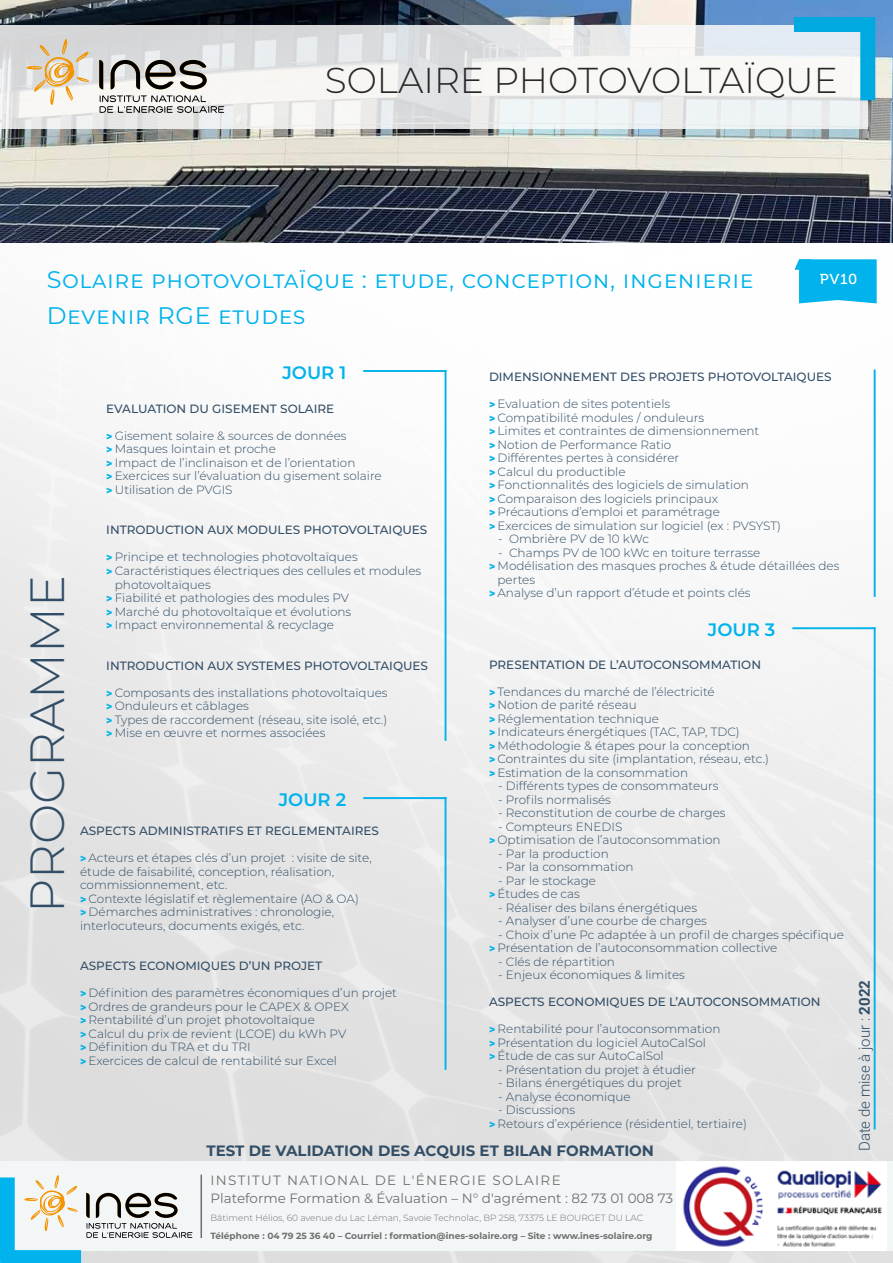
<style>
.page{position:relative;width:893px;height:1263px;background:#fff}
.page>*{position:absolute;margin:0;border:0;box-sizing:border-box;transform-origin:0 0}
.t1{font:300 48px "Montserrat";color:#324e66}
.t2{font:300 36px "Montserrat";color:#282827}
.t3{font:24px/36px "Montserrat";letter-spacing:.025em;color:#00b3ec}
.t4{font:600 18px "Montserrat";color:#00b3ec}
.t5{font:700 15px "Montserrat";color:#324e66}
.t6{font:300 15px "Roboto";color:#324e66}
.t7{font:14.4px "Museo 500";color:#fff;scale:1.05 1}
.t8{font:13.5px/18px "Montserrat";letter-spacing:.09em;color:#706f6f}
.t9{font:300 12px/13.5px "Montserrat";color:#324e66}
.t10{font:500 12px "Montserrat";color:#324e66}
.t11{font:700 9px "Montserrat";color:#706f6f}
.t12{font:300 9px "Montserrat";color:#706f6f}
.s1{font-family:"Roboto";font-weight:900;color:#00b3ec}
.s2{font-weight:700}
</style>
<div class="page">
<img style="left:0;top:242px;width:893px;height:1021px">
<div style="left:0;top:1161px;width:893px;height:90px;background:#f3f6f7"></div>
<hr style="left:201px;top:1174px;width:1px;height:64px;background:#706f6f">
<svg style="left:25px;top:1175px;width:53px;height:56px"></svg>
<svg style="left:86px;top:1193px;width:107px;height:45px"></svg>
<div style="left:0;top:1250px;width:81px;height:13px;background:#00b3ec"></div>
<div style="left:0;top:1177px;width:15px;height:83px;background:#00b3ec"></div>
<img style="left:677px;top:1161px;width:210px;height:89px">
<svg style="left:794px;top:259px;width:83px;height:44px;background:#17b9ed"></svg>
<hr style="left:792px;top:627px;width:84px;height:2px;background:#00b3ec">
<hr style="left:874px;top:627px;width:2px;height:502px;background:#00b3ec">
<hr style="left:874px;top:369px;width:2px;height:228px;background:#00b3ec">
<hr style="left:363px;top:370px;width:83px;height:2px;background:#00b3ec">
<hr style="left:445px;top:370px;width:1px;height:371px;background:#00b3ec">
<hr style="left:363px;top:797px;width:83px;height:2px;background:#00b3ec">
<hr style="left:445px;top:797px;width:1px;height:273px;background:#00b3ec">
<img style="left:0;top:0;width:893px;height:242px">
<svg style="left:0;top:25px;width:868px;height:104px"></svg>
<div style="left:860px;top:18px;width:15px;height:82px;background:#00a9df"></div>
<div style="left:794px;top:17px;width:81px;height:15px;background:#00a9df"></div>
<svg style="left:100px;top:95px;width:124px;height:18px"></svg>
<svg style="left:27px;top:39px;width:62px;height:66px"></svg>
<svg style="left:99px;top:60px;width:4px;height:29px"></svg>
<svg style="left:111px;top:60px;width:96px;height:29px"></svg>
<h2 class="t2" style="left:325px;top:56px;width:514px">SOLAIRE PHOTOVOLTAÏQUE</h2>
<h3 class="t3" style="left:47px;top:261px;width:708px">Solaire photovoltaïque : etude, conception, ingenierie<br>Devenir RGE etudes</h3>
<p class="t7" style="left:820px;top:271px;width:37px">PV10</p>
<h1 class="t1" style="left:14px;top:913px;width:340px;rotate:-90deg">PROGRAMME</h1>
<h3 class="t4" style="left:282px;top:360px;width:65px">JOUR 1</h3>
<p class="t10" style="left:106px;top:400px;width:229px">EVALUATION DU GISEMENT SOLAIRE</p>
<p class="t9" style="left:106px;top:429px;width:277px"><span class="s1">&gt;</span> Gisement solaire &amp; sources de données<br><span class="s1">&gt;</span> Masques lointain et proche<br><span class="s1">&gt;</span> Impact de l’inclinaison et de l’orientation<br><span class="s1">&gt;</span> Exercices sur l’évaluation du gisement solaire <span class="s1">&gt;</span> Utilisation de PVGIS</p>
<p class="t10" style="left:106px;top:522px;width:323px">INTRODUCTION AUX MODULES PHOTOVOLTAIQUES</p>
<p class="t9" style="left:106px;top:550px;width:253px"><span class="s1">&gt;</span> Principe et technologies photovoltaïques</p>
<p class="t9" style="left:106px;top:564px;width:317px"><span class="s1">&gt;</span> Caractéristiques électriques des cellules et modules</p>
<p class="t9" style="left:115px;top:577px;width:98px">photovoltaïques</p>
<p class="t9" style="left:106px;top:591px;width:244px"><span class="s1">&gt;</span> Fiabilité et pathologies des modules PV</p>
<p class="t9" style="left:106px;top:604px;width:246px"><span class="s1">&gt;</span> Marché du photovoltaïque et évolutions</p>
<p class="t9" style="left:106px;top:618px;width:229px"><span class="s1">&gt;</span> Impact environnemental &amp; recyclage</p>
<p class="t10" style="left:106px;top:657px;width:323px">INTRODUCTION AUX SYSTEMES PHOTOVOLTAIQUES</p>
<p class="t9" style="left:106px;top:685px;width:283px"><span class="s1">&gt;</span> Composants des installations photovoltaïques <span class="s1">&gt;</span> Onduleurs et câblages<br><span class="s1">&gt;</span> Types de raccordement (réseau, site isolé, etc.) <span class="s1">&gt;</span> Mise en œuvre et normes associées</p>
<h3 class="t4" style="left:279px;top:787px;width:69px">JOUR 2</h3>
<p class="t10" style="left:80px;top:822px;width:300px">ASPECTS ADMINISTRATIFS ET REGLEMENTAIRES</p>
<p class="t9" style="left:80px;top:851px;width:293px"><span class="s1">&gt;</span> Acteurs et étapes clés d’un projet : visite de site, étude de faisabilité, conception, réalisation, commissionnement, etc.<br><span class="s1">&gt;</span> Contexte législatif et règlementaire (AO &amp; OA)<br><span class="s1">&gt;</span> Démarches administratives : chronologie, interlocuteurs, documents exigés, etc.</p>
<p class="t10" style="left:80px;top:957px;width:244px">ASPECTS ECONOMIQUES D’UN PROJET</p>
<p class="t9" style="left:80px;top:986px;width:318px"><span class="s1">&gt;</span> Définition des paramètres économiques d’un projet <span class="s1">&gt;</span> Ordres de grandeurs pour le CAPEX &amp; OPEX<br><span class="s1">&gt;</span> Rentabilité d’un projet photovoltaïque<br><span class="s1">&gt;</span> Calcul du prix de revient (LCOE) du kWh PV<br><span class="s1">&gt;</span> Définition du TRA et du TRI<br><span class="s1">&gt;</span> Exercices de calcul de rentabilité sur Excel</p>
<p class="t10" style="left:489px;top:368px;width:344px">DIMENSIONNEMENT DES PROJETS PHOTOVOLTAIQUES</p>
<p class="t9" style="left:489px;top:397px;width:294px"><span class="s1">&gt;</span> Evaluation de sites potentiels<br><span class="s1">&gt;</span> Compatibilité modules / onduleurs<br><span class="s1">&gt;</span> Limites et contraintes de dimensionnement<br><span class="s1">&gt;</span> Notion de Performance Ratio<br><span class="s1">&gt;</span> Différentes pertes à considérer<br><span class="s1">&gt;</span> Calcul du productible<br><span class="s1">&gt;</span> Fonctionnalités des logiciels de simulation<br><span class="s1">&gt;</span> Comparaison des logiciels principaux<br><span class="s1">&gt;</span> Précautions d’emploi et paramétrage<br><span class="s1">&gt;</span> Exercices de simulation sur logiciel (ex : PVSYST)</p>
<p class="t9" style="left:498px;top:532px;width:152px">- Ombrière PV de 10 kWc</p>
<p class="t9" style="left:498px;top:545px;width:264px">- Champs PV de 100 kWc en toiture terrasse</p>
<p class="t9" style="left:489px;top:559px;width:352px"><span class="s1">&gt;</span> Modélisation des masques proches &amp; étude détaillées des</p>
<p class="t9" style="left:497px;top:572px;width:39px">pertes</p>
<p class="t9" style="left:489px;top:586px;width:263px"><span class="s1">&gt;</span> Analyse d’un rapport d’étude et points clés</p>
<h3 class="t4" style="left:708px;top:617px;width:69px">JOUR 3</h3>
<p class="t10" style="left:489px;top:656px;width:274px">PRESENTATION DE L’AUTOCONSOMMATION</p>
<p class="t9" style="left:489px;top:684px;width:281px"><span class="s1">&gt;</span> Tendances du marché de l’électricité<br><span class="s1">&gt;</span> Notion de parité réseau<br><span class="s1">&gt;</span> Réglementation technique<br><span class="s1">&gt;</span> Indicateurs énergétiques (TAC, TAP, TDC)<br><span class="s1">&gt;</span> Méthodologie &amp; étapes pour la conception<br><span class="s1">&gt;</span> Contraintes du site (implantation, réseau, etc.) <span class="s1">&gt;</span> Estimation de la consommation</p>
<p class="t9" style="left:498px;top:779px;width:222px">- Différents types de consommateurs</p>
<p class="t9" style="left:498px;top:792px;width:114px">- Profils normalisés</p>
<p class="t9" style="left:498px;top:806px;width:229px">- Reconstitution de courbe de charges</p>
<p class="t9" style="left:489px;top:819px;width:233px;text-indent:9px">- Compteurs ENEDIS<br><span class="s1">&gt;</span> Optimisation de l’autoconsommation</p>
<p class="t9" style="left:498px;top:846px;width:112px">- Par la production</p>
<p class="t9" style="left:498px;top:860px;width:137px">- Par la consommation</p>
<p class="t9" style="left:489px;top:873px;width:109px;text-indent:9px">- Par le stockage <span class="s1">&gt;</span> Études de cas</p>
<p class="t9" style="left:498px;top:900px;width:200px">- Réaliser des bilans énergétiques</p>
<p class="t9" style="left:498px;top:914px;width:210px">- Analyser d’une courbe de charges</p>
<p class="t9" style="left:489px;top:927px;width:357px;text-indent:9px">- Choix d’une Pc adaptée à un profil de charges spécifique <span class="s1">&gt;</span> Présentation de l’autoconsommation collective</p>
<p class="t9" style="left:498px;top:954px;width:118px">- Clés de répartition</p>
<p class="t9" style="left:498px;top:968px;width:188px">- Enjeux économiques &amp; limites</p>
<p class="t10" style="left:489px;top:993px;width:333px">ASPECTS ECONOMIQUES DE L’AUTOCONSOMMATION</p>
<p class="t9" style="left:489px;top:1022px;width:233px"><span class="s1">&gt;</span> Rentabilité pour l’autoconsommation <span class="s1">&gt;</span> Présentation du logiciel AutoCalSol<br><span class="s1">&gt;</span> Étude de cas sur AutoCalSol</p>
<p class="t9" style="left:498px;top:1062px;width:199px">- Présentation du projet à étudier</p>
<p class="t9" style="left:498px;top:1076px;width:185px">- Bilans énergétiques du projet</p>
<p class="t9" style="left:498px;top:1089px;width:134px">- Analyse économique</p>
<p class="t9" style="left:489px;top:1103px;width:259px;text-indent:9px">- Discussions<br><span class="s1">&gt;</span> Retours d’expérience (résidentiel, tertiaire)</p>
<p class="t5" style="left:207px;top:1139px;width:449px">TEST DE VALIDATION DES ACQUIS ET BILAN FORMATION</p>
<p class="t8" style="left:210px;top:1171px;width:464px">INSTITUT NATIONAL DE L'ÉNERGIE SOLAIRE<br>Plateforme Formation &amp; Évaluation – N° d'agrément : 82 73 01 008 73</p>
<p class="t12" style="left:210px;top:1212px;width:434px">Bâtiment Hélios, 60 avenue du Lac Léman, Savoie Technolac, BP 258, 73375 LE BOURGET DU LAC</p>
<p class="t11" style="left:210px;top:1230px;width:444px">Téléphone : 04 79 25 36 40 – Courriel : formation@ines-solaire.org – Site : www.ines-solaire.org</p>
<p class="t6" style="left:854px;top:1151px;width:173px;rotate:-90deg">Date de mise à jour : <span class="s2">2022</span></p>
</div>
